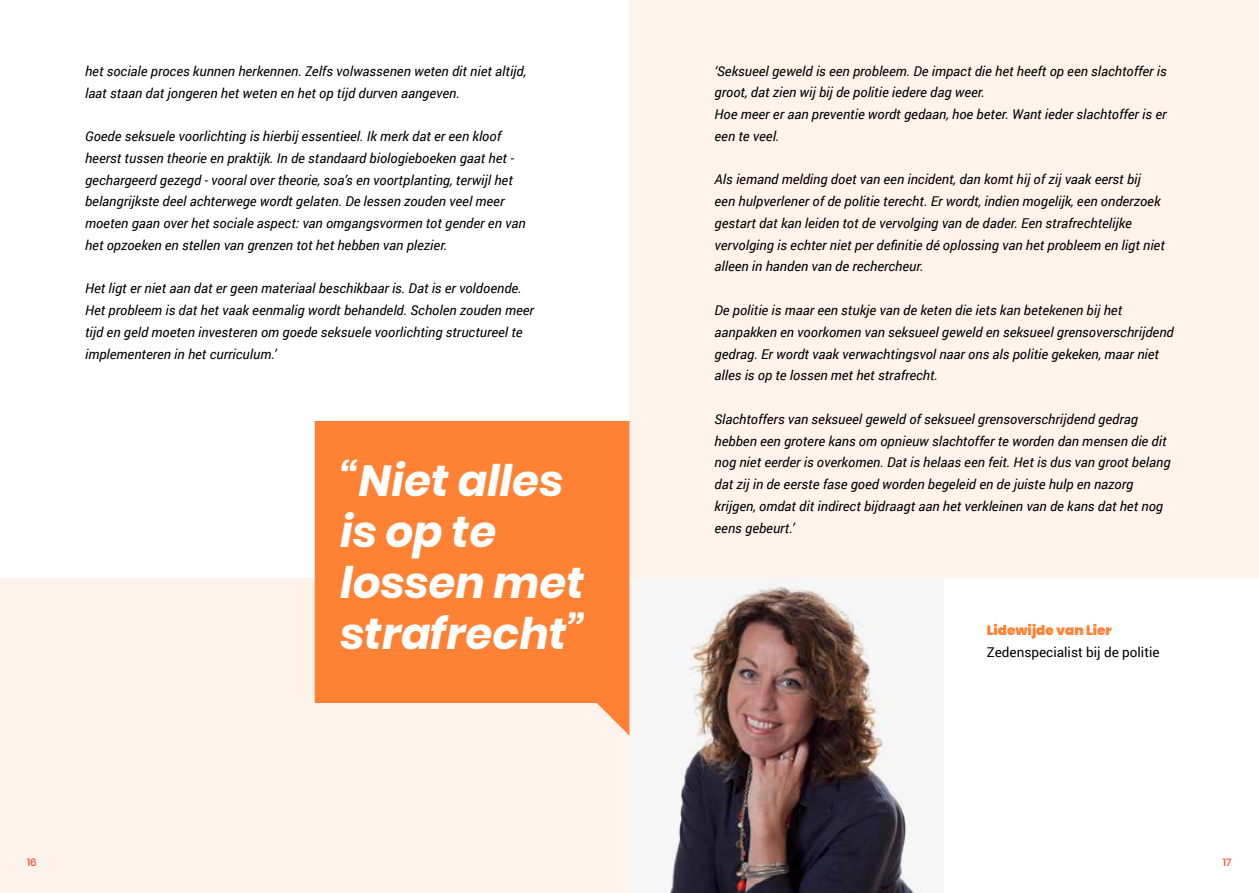
<style>
.page{position:relative;width:1259px;height:893px;background:#fff}
.page>*{position:absolute;margin:0;border:0;box-sizing:border-box;transform-origin:0 0}
.t1{font:italic 700 43.5px/51px "Poppins";color:#fff}
.t2{font:italic 13.5px/21.8px "Roboto";color:#000}
.t3{font:13.5px "Roboto";color:#000}
.t4{font:900 13.5px "Poppins";color:#ff8133}
.t5{font:500 10.5px "Poppins";color:#fd4d38}
</style>
<div class="page">
<div style="left:629px;top:0;width:630px;height:578px;background:#fff3eb"></div>
<div style="left:0;top:578px;width:629px;height:315px;background:#fff3eb"></div>
<svg style="left:315px;top:421px;width:314px;height:314px;background:#ff8c44"></svg>
<img style="left:629px;top:578px;width:292px;height:315px">
<p class="t2" style="left:85px;top:60px;width:443px">het sociale proces kunnen herkennen. Zelfs volwassenen weten dit niet altijd, laat staan dat jongeren het weten en het op tijd durven aangeven.</p>
<p class="t2" style="left:85px;top:125px;width:442px">Goede seksuele voorlichting is hierbij essentieel. Ik merk dat er een kloof heerst tussen theorie en praktijk. In de standaard biologieboeken gaat het - gechargeerd gezegd - vooral over theorie, soa’s en voortplanting, terwijl het belangrijkste deel achterwege wordt gelaten. De lessen zouden veel meer moeten gaan over het sociale aspect: van omgangsvormen tot gender en van het opzoeken en stellen van grenzen tot het hebben van plezier.</p>
<p class="t2" style="left:85px;top:277px;width:450px">Het ligt er niet aan dat er geen materiaal beschikbaar is. Dat is er voldoende.<br>Het probleem is dat het vaak eenmalig wordt behandeld. Scholen zouden meer tijd en geld moeten investeren om goede seksuele voorlichting structureel te implementeren in het curriculum.’</p>
<h1 class="t1" style="left:340px;top:456px;width:247px">“Niet alles is op te lossen met strafrecht”</h1>
<p class="t2" style="left:714px;top:60px;width:454px">‘Seksueel geweld is een probleem. De impact die het heeft op een slachtoffer is groot, dat zien wij bij de politie iedere dag weer.<br>Hoe meer er aan preventie wordt gedaan, hoe beter. Want ieder slachtoffer is er een te veel.</p>
<p class="t2" style="left:714px;top:168px;width:452px">Als iemand melding doet van een incident, dan komt hij of zij vaak eerst bij een hulpverlener of de politie terecht. Er wordt, indien mogelijk, een onderzoek gestart dat kan leiden tot de vervolging van de dader. Een strafrechtelijke vervolging is echter niet per definitie dé oplossing van het probleem en ligt niet alleen in handen van de rechercheur.</p>
<p class="t2" style="left:714px;top:299px;width:461px">De politie is maar een stukje van de keten die iets kan betekenen bij het aanpakken en voorkomen van seksueel geweld en seksueel grensoverschrijdend gedrag. Er wordt vaak verwachtingsvol naar ons als politie gekeken, maar niet alles is op te lossen met het strafrecht.</p>
<p class="t2" style="left:714px;top:408px;width:457px">Slachtoffers van seksueel geweld of seksueel grensoverschrijdend gedrag hebben een grotere kans om opnieuw slachtoffer te worden dan mensen die dit nog niet eerder is overkomen. Dat is helaas een feit. Het is dus van groot belang dat zij in de eerste fase goed worden begeleid en de juiste hulp en nazorg krijgen, omdat dit indirect bijdraagt aan het verkleinen van de kans dat het nog eens gebeurt.’</p>
<p class="t4" style="left:986px;top:622px;width:127px">Lidewijde van Lier</p>
<p class="t3" style="left:986px;top:642px;width:174px">Zedenspecialist bij de politie</p>
<p class="t5" style="left:27px;top:856px;width:11px">16</p>
<p class="t5" style="left:1222px;top:856px;width:10px">17</p>
</div>
